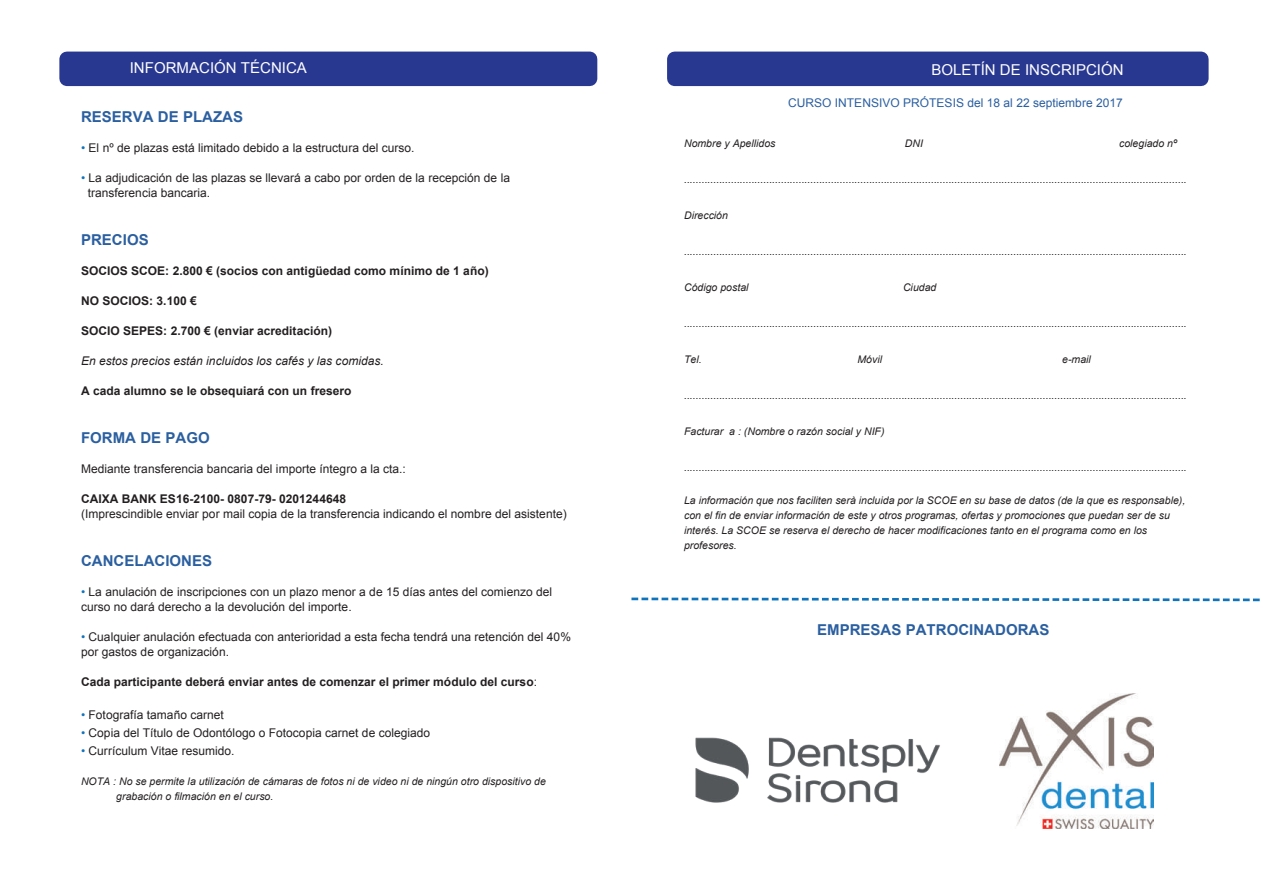
<style>
.page{position:relative;width:1263px;height:893px;background:#fff}
.page>*{position:absolute;margin:0;border:0;box-sizing:border-box;transform-origin:0 0}
.t1{font:700 15px "Arial";color:#2a5fa0}
.t2{font:15px "Arial";color:#fff}
.t3{font:12px/15px "Arial";color:#231f20}
.t4{font:700 12px "Arial";color:#231f20}
.t5{font:italic 12px "Arial";color:#231f20}
.t6{font:12px "Arial";color:#2a5fa0}
.t7{font:italic 10.5px/15px "Arial";color:#231f20}
.s1{color:#1074bc}
.s2{font-weight:400}
</style>
<div class="page">
<div style="left:59px;top:52px;width:538px;height:34px;background:#283890"></div>
<div style="left:667px;top:52px;width:541px;height:34px;background:#283890"></div>
<svg style="left:631px;top:598px;width:629px;height:3px"></svg>
<img style="left:695px;top:737px;width:245px;height:66px">
<img style="left:999px;top:694px;width:154px;height:135px">
<h1 class="t2" style="left:130px;top:58px;width:179px">INFORMACIÓN TÉCNICA</h1>
<h1 class="t2" style="left:931px;top:60px;width:194px">BOLETÍN DE INSCRIPCIÓN</h1>
<h1 class="t1" style="left:81px;top:106px;width:164px">RESERVA DE PLAZAS</h1>
<p class="t3" style="left:81px;top:140px;width:335px"><span class="s1">•</span> El nº de plazas está limitado debido a la estructura del curso.</p>
<p class="t3" style="left:88px;top:170px;width:424px;text-indent:-7px"><span class="s1">•</span> La adjudicación de las plazas se llevará a cabo por orden de la recepción de la transferencia bancaria.</p>
<h1 class="t1" style="left:81px;top:229px;width:69px">PRECIOS</h1>
<p class="t4" style="left:81px;top:262px;width:409px">SOCIOS SCOE: 2.800 € (socios con antigüedad como mínimo de 1 año)</p>
<p class="t4" style="left:81px;top:292px;width:117px">NO SOCIOS: 3.100 €</p>
<p class="t4" style="left:81px;top:322px;width:253px">SOCIO SEPES: 2.700 € (enviar acreditación)</p>
<p class="t5" style="left:81px;top:353px;width:304px">En estos precios están incluidos los cafés y las comidas.</p>
<p class="t4" style="left:81px;top:382px;width:272px">A cada alumno se le obsequiará con un fresero</p>
<h1 class="t1" style="left:81px;top:427px;width:130px">FORMA DE PAGO</h1>
<p class="t3" style="left:81px;top:461px;width:326px">Mediante transferencia bancaria del importe íntegro a la cta.:</p>
<p class="t4" style="left:81px;top:490px;width:267px">CAIXA BANK ES16-2100- 0807-79- 0201244648</p>
<p class="t3" style="left:81px;top:506px;width:487px">(Imprescindible enviar por mail copia de la transferencia indicando el nombre del asistente)</p>
<h1 class="t1" style="left:81px;top:550px;width:133px">CANCELACIONES</h1>
<p class="t3" style="left:81px;top:584px;width:473px"><span class="s1">•</span> La anulación de inscripciones con un plazo menor a de 15 días antes del comienzo del curso no dará derecho a la devolución del importe.</p>
<p class="t3" style="left:81px;top:629px;width:491px"><span class="s1">•</span> Cualquier anulación efectuada con anterioridad a esta fecha tendrá una retención del 40% por gastos de organización.</p>
<p class="t4" style="left:81px;top:673px;width:457px">Cada participante deberá enviar antes de comenzar el primer módulo del curso<span class="s2">:</span></p>
<p class="t3" style="left:81px;top:707px;width:144px"><span class="s1">•</span> Fotografía tamaño carnet</p>
<p class="t3" style="left:81px;top:725px;width:351px"><span class="s1">•</span> Copia del Título de Odontólogo o Fotocopia carnet de colegiado</p>
<p class="t3" style="left:81px;top:743px;width:155px"><span class="s1">•</span> Currículum Vitae resumido.</p>
<p class="t7" style="left:116px;top:774px;width:431px;text-indent:-35px">NOTA : No se permite la utilización de cámaras de fotos ni de video ni de ningún otro dispositivo de grabación o filmación en el curso.</p>
<p class="t6" style="left:788px;top:95px;width:336px">CURSO INTENSIVO PRÓTESIS del 18 al 22 septiembre 2017</p>
<p class="t7" style="left:684px;top:136px;width:93px">Nombre y Apellidos</p>
<p class="t7" style="left:905px;top:136px;width:20px">DNI</p>
<p class="t7" style="left:1119px;top:136px;width:59px">colegiado nº</p>
<p class="t7" style="left:684px;top:172px;width:504px">...........................................................................................................................................................................</p>
<p class="t7" style="left:684px;top:208px;width:45px">Dirección</p>
<p class="t7" style="left:684px;top:244px;width:504px">...........................................................................................................................................................................</p>
<p class="t7" style="left:684px;top:280px;width:66px">Código postal</p>
<p class="t7" style="left:903px;top:280px;width:35px">Ciudad</p>
<p class="t7" style="left:684px;top:316px;width:504px">...........................................................................................................................................................................</p>
<p class="t7" style="left:684px;top:352px;width:19px">Tel.</p>
<p class="t7" style="left:857px;top:352px;width:26px">Móvil</p>
<p class="t7" style="left:1062px;top:352px;width:30px">e-mail</p>
<p class="t7" style="left:684px;top:388px;width:504px">...........................................................................................................................................................................</p>
<p class="t7" style="left:684px;top:424px;width:202px">Facturar a : (Nombre o razón social y NIF)</p>
<p class="t7" style="left:684px;top:460px;width:504px">...........................................................................................................................................................................</p>
<p class="t7" style="left:684px;top:493px;width:503px">La información que nos faciliten serà incluida por la SCOE en su base de datos (de la que es responsable), con el fin de enviar información de este y otros programas, ofertas y promociones que puedan ser de su interés. La SCOE se reserva el derecho de hacer modificaciones tanto en el programa como en los profesores.</p>
<h1 class="t1" style="left:817px;top:620px;width:234px">EMPRESAS PATROCINADORAS</h1>
</div>
